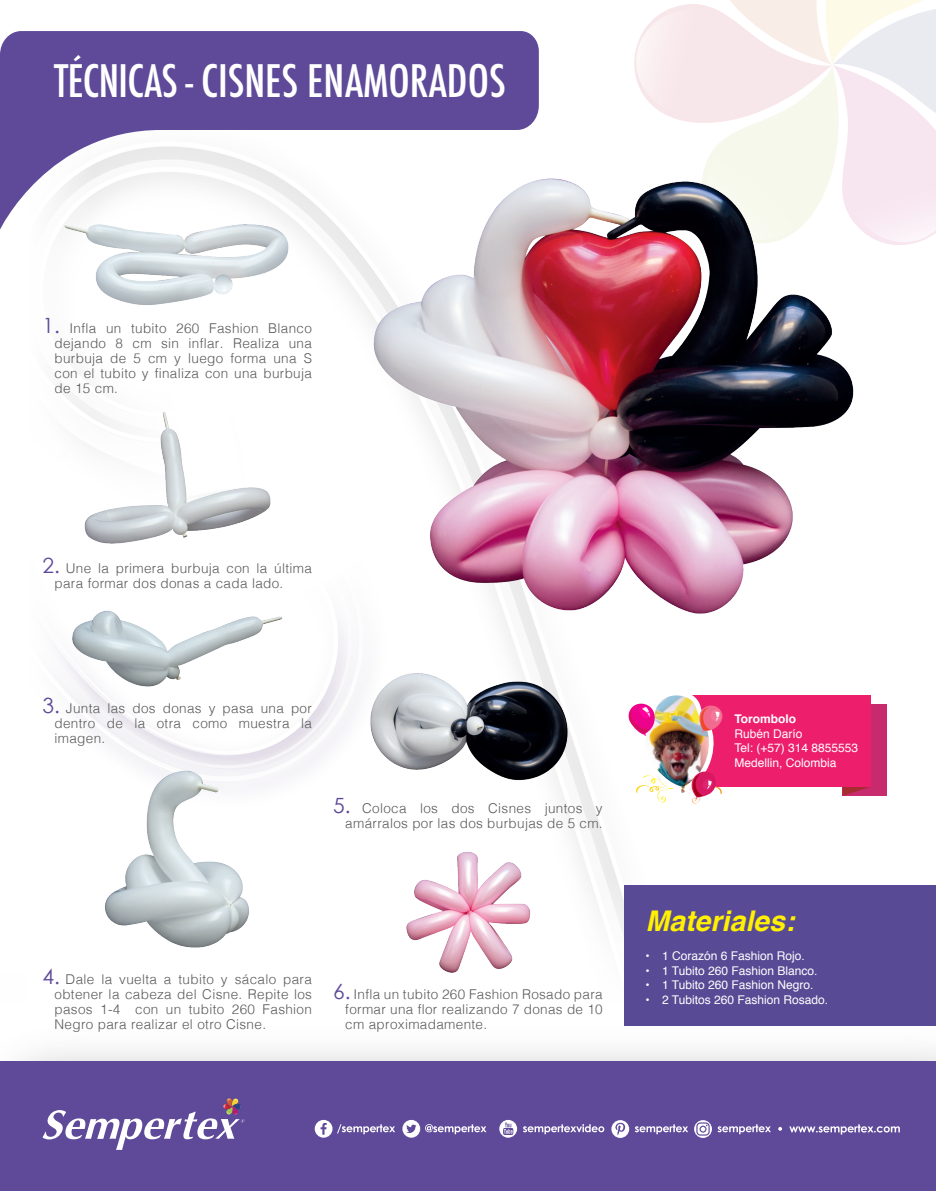
<style>
.page{position:relative;width:936px;height:1191px;background:#fff}
.page>*{position:absolute;margin:0;border:0;box-sizing:border-box;transform-origin:0 0}
.t1{font:500 condensed 43.5px "Futura";color:#fff}
.t2{font:italic 700 28.5px "Helvetica";color:#fff101}
.NUEVO_PASO_A_PASO{font:300 13.5px/15px "Helvetica";letter-spacing:.025em;color:#595959;text-align:justify}
.subtitulo{font:12px "Helvetica";color:#fff}
.subtitulo-2{font:700 12px "Helvetica";color:#fff}
.s1{font-family:"Century Gothic";font-weight:400;font-size:21px;color:#5e4a99}
</style>
<div class="page">
<svg style="left:295px;top:230px;width:322px;height:648px"></svg>
<svg style="left:295px;top:484px;width:104px;height:351px"></svg>
<img style="left:252px;top:784px;width:143px;height:33px">
<svg style="left:94px;top:689px;width:273px;height:95px"></svg>
<svg style="left:243px;top:495px;width:207px;height:217px"></svg>
<svg style="left:62px;top:374px;width:31px;height:35px"></svg>
<img style="left:26px;top:1025px;width:909px;height:36px">
<div style="left:0;top:1061px;width:935px;height:130px;background:#5f4a99"></div>
<svg style="left:634px;top:0;width:301px;height:245px"></svg>
<svg style="left:43px;top:1098px;width:201px;height:52px"></svg>
<svg style="left:789px;top:1124px;width:110px;height:10px"></svg>
<svg style="left:778px;top:1127px;width:4px;height:3px"></svg>
<svg style="left:315px;top:1119px;width:80px;height:18px"></svg>
<svg style="left:402px;top:1119px;width:84px;height:18px"></svg>
<svg style="left:499px;top:1119px;width:18px;height:18px"></svg>
<svg style="left:523px;top:1124px;width:81px;height:10px"></svg>
<svg style="left:611px;top:1120px;width:77px;height:18px"></svg>
<svg style="left:694px;top:1120px;width:76px;height:18px"></svg>
<div style="left:624px;top:885px;width:311px;height:140px;background:#594a95"></div>
<svg style="left:0;top:31px;width:539px;height:199px;fill:#5e4a99"></svg>
<div style="left:842px;top:704px;width:45px;height:92px;background:#c82a6e"></div>
<svg style="left:842px;top:786px;width:29px;height:10px"></svg>
<div style="left:678px;top:695px;width:192px;height:91px;background:#ed1f6d"></div>
<img style="left:628px;top:695px;width:95px;height:109px">
<img style="left:355px;top:162px;width:509px;height:458px">
<img style="left:404px;top:849px;width:127px;height:124px">
<img style="left:62px;top:217px;width:230px;height:88px">
<img style="left:80px;top:409px;width:195px;height:140px">
<img style="left:70px;top:609px;width:215px;height:80px">
<img style="left:102px;top:767px;width:150px;height:181px">
<img style="left:367px;top:668px;width:202px;height:116px">
<p class="t1" style="left:54px;top:53px;width:453px">TÉCNICAS - CISNES ENAMORADOS</p>
<p class="NUEVO_PASO_A_PASO" style="left:55px;top:320px;width:259px;text-indent:-12px"><span class="s1">1.</span> Infla un tubito 260 Fashion Blanco dejando 8 cm sin inflar. Realiza una burbuja de 5 cm y luego forma una S con el tubito y finaliza con una burbuja de 15 cm.</p>
<p class="NUEVO_PASO_A_PASO" style="left:55px;top:559px;width:259px;text-indent:-12px"><span class="s1">2.</span> Une la primera burbuja con la última para formar dos donas a cada lado.</p>
<p class="NUEVO_PASO_A_PASO" style="left:55px;top:700px;width:259px;text-indent:-12px"><span class="s1">3.</span> Junta las dos donas y pasa una por dentro de la otra como muestra la imagen.</p>
<p class="NUEVO_PASO_A_PASO" style="left:333px;top:800px;width:271px;text-align:right"><span class="s1">5.</span> Coloca los dos Cisnes juntos y amárralos por las dos burbujas de 5 cm.</p>
<p class="NUEVO_PASO_A_PASO" style="left:55px;top:970px;width:259px;text-indent:-12px"><span class="s1">4.</span> Dale la vuelta a tubito y sácalo para obtener la cabeza del Cisne. Repite los pasos 1-4 con un tubito 260 Fashion Negro para realizar el otro Cisne.</p>
<p class="NUEVO_PASO_A_PASO" style="left:345px;top:985px;width:259px;text-indent:-12px"><span class="s1">6.</span> Infla un tubito 260 Fashion Rosado para formar una flor realizando 7 donas de 10 cm aproximadamente.</p>
<p class="subtitulo-2" style="left:734px;top:709px;width:63px">Torombolo</p>
<p class="subtitulo" style="left:734px;top:724px;width:70px">Rubén Darío</p>
<p class="subtitulo" style="left:734px;top:738px;width:125px">Tel: (+57) 314 8855553</p>
<p class="subtitulo" style="left:734px;top:753px;width:104px">Medellin, Colombia</p>
<p class="t2" style="left:645px;top:897px;width:150px">Materiales:</p>
<p class="subtitulo" style="left:645px;top:947px;width:161px">• 1 Corazón 6 Fashion Rojo.</p>
<p class="subtitulo" style="left:645px;top:961px;width:173px">• 1 Tubito 260 Fashion Blanco.</p>
<p class="subtitulo" style="left:645px;top:975px;width:169px">• 1 Tubito 260 Fashion Negro.</p>
<p class="subtitulo" style="left:645px;top:990px;width:184px">• 2 Tubitos 260 Fashion Rosado.</p>
</div>
